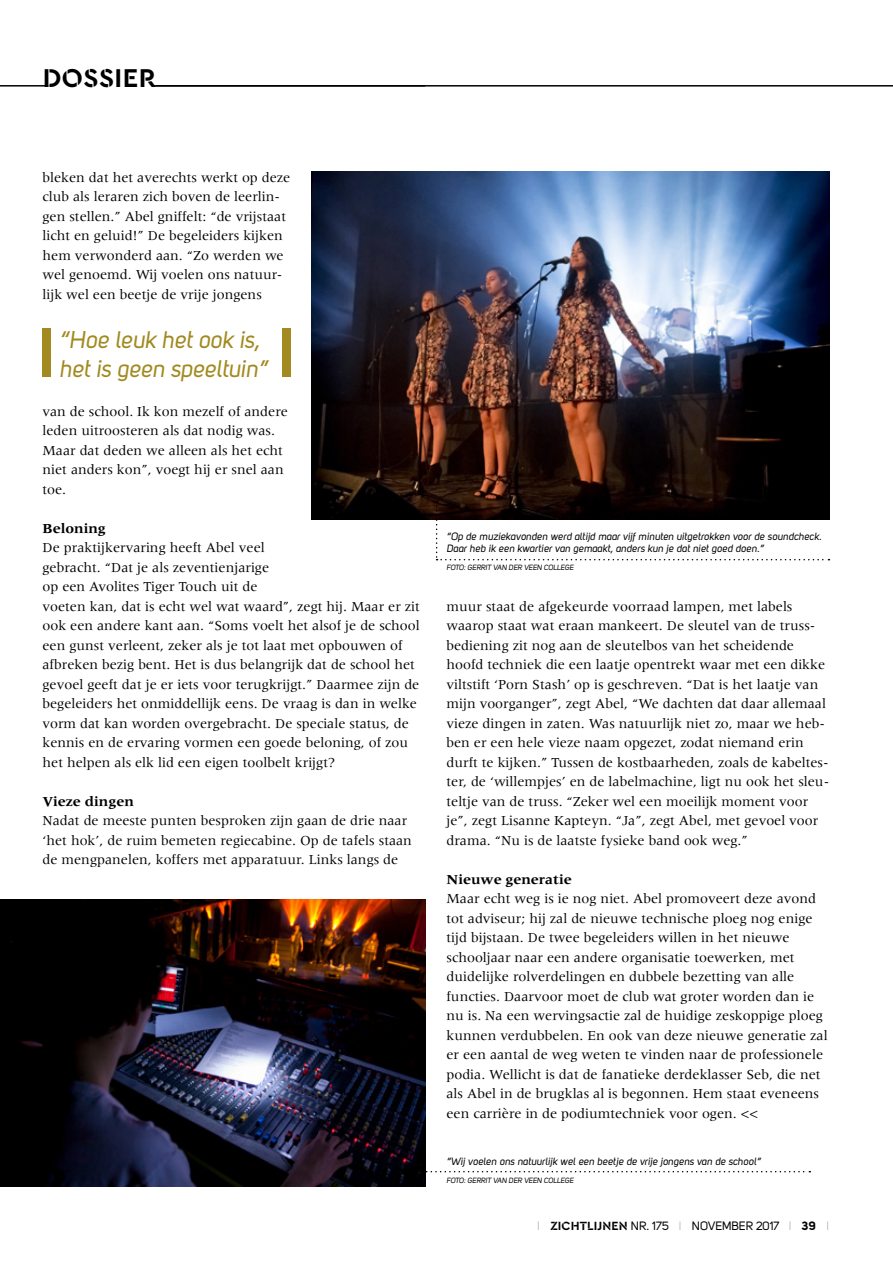
<style>
.page{position:relative;width:893px;height:1263px;background:#fff}
.page>*{position:absolute;margin:0;border:0;box-sizing:border-box;transform-origin:0 0}
.t1{font:700 27px "Cera Stencil PRO";letter-spacing:.02em;color:#000}
.t2{font:24px/28.5px "Uni Sans Regular Italic";letter-spacing:-.01em;color:#a28a20}
.t3{font:14.25px/19.5px "Meridien";color:#000}
.t4{font:700 14.25px "Meridien";color:#000}
.t5{font:12px "Uni Sans Regular";letter-spacing:-.005em;color:#000}
.t6{font:10.5px/12.6px "Uni Sans Regular Italic";color:#000}
.t7{font:7.5px "Uni Sans Regular Italic";letter-spacing:-.01em;color:#000}
.s1{font-family:"Uni Sans Light";color:#878787}
.s2{font-family:"Cera Stencil PRO";font-weight:700;font-size:12.45px}
.s3{font-family:"Uni Sans Bold"}
</style>
<div class="page">
<img style="left:0;top:900px;width:425px;height:286px">
<svg style="left:417px;top:1171px;width:393px;height:1px"></svg>
<hr style="left:0;top:85px;width:48px;height:2px;background:#000">
<hr style="left:156px;top:85px;width:737px;height:2px;background:#000">
<hr style="left:154px;top:85px;width:271px;height:2px;background:#000">
<div style="left:43px;top:328px;width:8px;height:49px;background:#a28a20"></div>
<div style="left:282px;top:328px;width:9px;height:49px;background:#a28a20"></div>
<img style="left:312px;top:171px;width:517px;height:348px">
<svg style="left:436px;top:501px;width:393px;height:59px"></svg>
<h1 class="t1" style="left:43px;top:60px;width:115px">DOSSIER</h1>
<p class="t3" style="left:43px;top:167px;width:249px">bleken dat het averechts werkt op deze club als leraren zich boven de leerlin&shy;gen stellen.” Abel gniffelt: “de vrijstaat licht en geluid!” De begeleiders kijken hem verwonderd aan. “Zo werden we wel genoemd. Wij voelen ons natuur&shy;lijk wel een beetje de vrije jongens</p>
<h2 class="t2" style="left:59px;top:325px;width:211px">“Hoe leuk het ook is, het is geen speeltuin”</h2>
<p class="t3" style="left:43px;top:401px;width:247px">van de school. Ik kon mezelf of andere leden uitroosteren als dat nodig was.<br>Maar dat deden we alleen als het echt niet anders kon”, voegt hij er snel aan toe.</p>
<p class="t4" style="left:43px;top:520px;width:65px">Beloning</p>
<p class="t3" style="left:43px;top:538px;width:379px">De praktijkervaring heeft Abel veel<br>gebracht. “Dat je als zeventienjarige<br>op een Avolites Tiger Touch uit de<br>voeten kan, dat is echt wel wat waard”, zegt hij. Maar er zit ook een andere kant aan. “Soms voelt het alsof je de school een gunst verleent, zeker als je tot laat met opbouwen of afbreken bezig bent. Het is dus belangrijk dat de school het gevoel geeft dat je er iets voor terugkrijgt.” Daarmee zijn de begeleiders het onmiddellijk eens. De vraag is dan in welke vorm dat kan worden overgebracht. De speciale status, de kennis en de ervaring vormen een goede beloning, of zou het helpen als elk lid een eigen toolbelt krijgt?</p>
<p class="t4" style="left:43px;top:793px;width:93px">Vieze dingen</p>
<p class="t3" style="left:43px;top:811px;width:371px">Nadat de meeste punten besproken zijn gaan de drie naar ‘het hok’, de ruim bemeten regiecabine. Op de tafels staan de mengpanelen, koffers met apparatuur. Links langs de</p>
<p class="t6" style="left:446px;top:529px;width:377px">“Op de muziekavonden werd altijd maar vijf minuten uitgetrokken voor de soundcheck.<br>Daar heb ik een kwartier van gemaakt, anders kun je dat niet goed doen.”</p>
<p class="t7" style="left:446px;top:563px;width:129px">FOTO: GERRIT VAN DER VEEN COLLEGE</p>
<p class="t3" style="left:446px;top:596px;width:384px">muur staat de afgekeurde voorraad lampen, met labels waarop staat wat eraan mankeert. De sleutel van de truss&shy;bediening zit nog aan de sleutelbos van het scheidende hoofd techniek die een laatje opentrekt waar met een dikke viltstift ‘Porn Stash’ op is geschreven. “Dat is het laatje van mijn voorganger”, zegt Abel, “We dachten dat daar allemaal vieze dingen in zaten. Was natuurlijk niet zo, maar we heb&shy;ben er een hele vieze naam opgezet, zodat niemand erin durft te kijken.” Tussen de kostbaarheden, zoals de kabeltes&shy;ter, de ‘willempjes’ en de labelmachine, ligt nu ook het sleu&shy;teltje van de truss. “Zeker wel een moeilijk moment voor je”, zegt Lisanne Kapteyn. “Ja”, zegt Abel, met gevoel voor drama. “Nu is de laatste fysieke band ook weg.”</p>
<p class="t4" style="left:446px;top:871px;width:127px">Nieuwe generatie</p>
<p class="t3" style="left:446px;top:889px;width:383px">Maar echt weg is ie nog niet. Abel promoveert deze avond tot adviseur; hij zal de nieuwe technische ploeg nog enige tijd bijstaan. De twee begeleiders willen in het nieuwe schooljaar naar een andere organisatie toewerken, met duidelijke rolverdelingen en dubbele bezetting van alle functies. Daarvoor moet de club wat groter worden dan ie nu is. Na een wervingsactie zal de huidige zeskoppige ploeg kunnen verdubbelen. En ook van deze nieuwe generatie zal er een aantal de weg weten te vinden naar de professionele podia. Wellicht is dat de fanatieke derdeklasser Seb, die net als Abel in de brugklas al is begonnen. Hem staat eveneens een carrière in de podiumtechniek voor ogen. &lt;&lt;</p>
<p class="t6" style="left:446px;top:1155px;width:316px">“Wij voelen ons natuurlijk wel een beetje de vrije jongens van de school”</p>
<p class="t7" style="left:446px;top:1176px;width:129px">FOTO: GERRIT VAN DER VEEN COLLEGE</p>
<p class="t5" style="left:537px;top:1219px;width:294px"><span class="s1">I</span> <span class="s2">ZICHTLIJNEN</span> NR. 175 <span class="s1">I</span> NOVEMBER 2017 <span class="s1">I</span> <span class="s3">39</span> <span class="s1">I</span></p>
</div>
